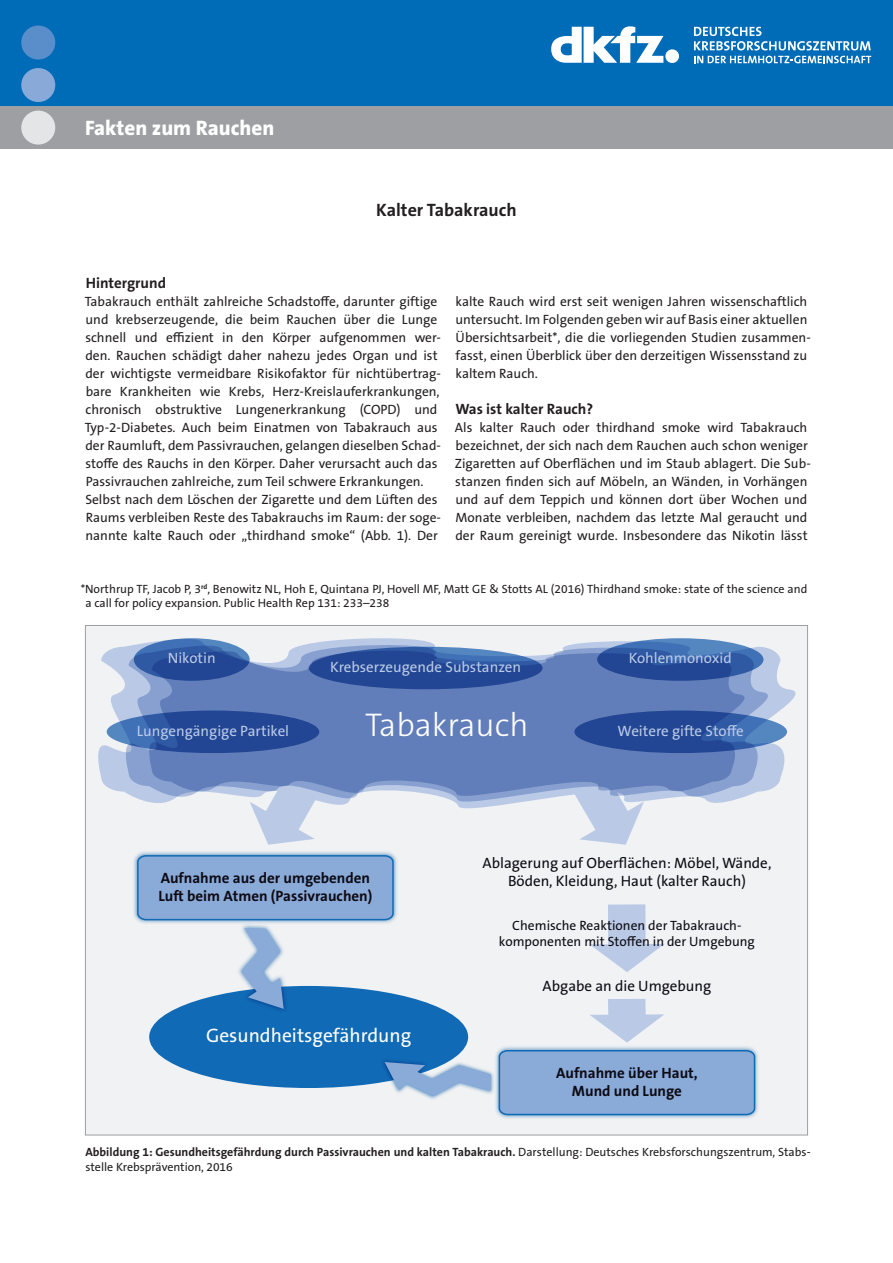
<style>
.page{position:relative;width:893px;height:1263px;background:#fff}
.page>*{position:absolute;margin:0;border:0;box-sizing:border-box;transform-origin:0 0}
.t1{font:300 33px "The Sans B W3";color:#fff}
.t2{font:800 21px "The Sans B W8";color:#fff}
.t3{font:19.5px "The Sans B W5 Plain";color:#fff}
.t4{font:700 18px "The Sans B W7";color:#231f20}
.t5{font:15px/18px "The Sans B W5 Plain";color:#0d0b14;text-align:center}
.t6{font:15px "The Sans B W5 Plain";color:#bacae6}
.t7{font:700 15px/18px "The Sans B W7";color:#0d0b14}
.t8{font:700 15px "The Sans B W7";color:#231f20}
.t9{font:13.5px/18px "The Sans B W5 Plain";color:#231f20}
.t10{font:13.5px/16.2px "The Sans B W5 Plain";color:#0d0b14;text-align:center}
.t11{font:12px/14.4px "The Sans B W5 Plain";color:#231f20}
.t12{font:700 12px "The Sans B W7";color:#231f20}
.s1{font-family:"The Sans B W5 Plain";font-weight:400}
</style>
<div class="page">
<div style="left:85px;top:625px;width:722px;height:510px;background:#f1f2f3"></div>
<svg style="left:257px;top:819px;width:58px;height:26px"></svg>
<svg style="left:580px;top:819px;width:57px;height:26px"></svg>
<svg style="left:590px;top:904px;width:74px;height:68px"></svg>
<svg style="left:590px;top:999px;width:74px;height:44px"></svg>
<svg style="left:98px;top:638px;width:698px;height:181px"></svg>
<svg style="left:126px;top:645px;width:642px;height:157px"></svg>
<svg style="left:149px;top:651px;width:595px;height:145px;background:#6c86be"></svg>
<img style="left:133px;top:851px;width:264px;height:73px">
<svg style="left:136px;top:854px;width:258px;height:67px;background:#84a7d6"></svg>
<img style="left:495px;top:1046px;width:263px;height:73px">
<svg style="left:498px;top:1049px;width:258px;height:67px;background:#84a7d6"></svg>
<div style="left:149px;top:986px;width:319px;height:102px;background:#106ab5;border-radius:50%"></div>
<svg style="left:134px;top:638px;width:116px;height:43px;background:#3058a1"></svg>
<svg style="left:597px;top:638px;width:166px;height:43px;background:#335da4"></svg>
<svg style="left:107px;top:710px;width:212px;height:43px;background:#294f9a"></svg>
<svg style="left:309px;top:647px;width:234px;height:42px;background:#284e99"></svg>
<svg style="left:574px;top:710px;width:213px;height:43px;background:#2b529c"></svg>
<img style="left:379px;top:1056px;width:118px;height:46px">
<svg style="left:385px;top:1062px;width:106px;height:34px"></svg>
<img style="left:235px;top:921px;width:55px;height:89px">
<svg style="left:241px;top:928px;width:43px;height:81px"></svg>
<div style="left:0;top:0;width:893px;height:106px;background:#006bb6"></div>
<svg style="left:694px;top:56px;width:177px;height:7px"></svg>
<svg style="left:694px;top:27px;width:177px;height:23px"></svg>
<div style="left:665px;top:49px;width:14px;height:14px;background:#fff;border-radius:50%"></div>
<svg style="left:551px;top:26px;width:112px;height:37px"></svg>
<div style="left:0;top:106px;width:893px;height:43px;background:#9d9fa2"></div>
<div style="left:21px;top:111px;width:34px;height:34px;background:#e4e5e7;border-radius:50%"></div>
<div style="left:21px;top:68px;width:34px;height:34px;background:#89aad8;border-radius:50%"></div>
<div style="left:21px;top:26px;width:34px;height:34px;background:#5a8eca;border-radius:50%"></div>
<h2 class="t2" style="left:85px;top:115px;width:191px">Fakten zum Rauchen</h2>
<h3 class="t4" style="left:376px;top:198px;width:142px">Kalter Tabakrauch</h3>
<p class="t8" style="left:86px;top:273px;width:82px">Hintergrund</p>
<p class="t9" style="left:85px;top:293px;width:358px">Tabakrauch enthält zahlreiche Schadstoffe, darunter giftige und krebserzeugende, die beim Rauchen über die Lunge schnell und effizient in den Körper aufgenommen wer&shy;den. Rauchen schädigt daher nahezu jedes Organ und ist der wichtigste vermeidbare Risikofaktor für nichtübertrag&shy;bare Krankheiten wie Krebs, Herz-Kreislauferkrankungen, chronisch obstruktive Lungenerkrankung (COPD) und Typ-2-Diabetes. Auch beim Einatmen von Tabakrauch aus der Raumluft, dem Passivrauchen, gelangen dieselben Schad&shy;stoffe des Rauchs in den Körper. Daher verursacht auch das Passivrauchen zahlreiche, zum Teil schwere Erkrankungen.<br>Selbst nach dem Löschen der Zigarette und dem Lüften des Raums verbleiben Reste des Tabakrauchs im Raum: der soge&shy;nannte kalte Rauch oder „thirdhand smoke“ (Abb. 1). Der</p>
<p class="t9" style="left:455px;top:292px;width:357px">kalte Rauch wird erst seit wenigen Jahren wissenschaftlich untersucht. Im Folgenden geben wir auf Basis einer aktuellen Übersichtsarbeit*, die die vorliegenden Studien zusammen&shy;fasst, einen Überblick über den derzeitigen Wissensstand zu kaltem Rauch.</p>
<p class="t8" style="left:455px;top:399px;width:139px">Was ist kalter Rauch?</p>
<p class="t9" style="left:455px;top:419px;width:358px">Als kalter Rauch oder thirdhand smoke wird Tabakrauch bezeichnet, der sich nach dem Rauchen auch schon weniger Zigaretten auf Oberflächen und im Staub ablagert. Die Sub&shy;stanzen finden sich auf Möbeln, an Wänden, in Vorhängen und auf dem Teppich und können dort über Wochen und Monate verbleiben, nachdem das letzte Mal geraucht und der Raum gereinigt wurde. Insbesondere das Nikotin lässt</p>
<p class="t11" style="left:85px;top:582px;width:723px;text-indent:-5px">*Northrup TF, Jacob P, 3<sup>rd</sup>, Benowitz NL, Hoh E, Quintana PJ, Hovell MF, Matt GE &amp; Stotts AL (2016) Thirdhand smoke: state of the science and a call for policy expansion. Public Health Rep 131: 233–238</p>
<p class="t6" style="left:168px;top:649px;width:49px">Nikotin</p>
<p class="t6" style="left:629px;top:649px;width:105px">Kohlenmonoxid</p>
<p class="t6" style="left:330px;top:657px;width:193px">Krebserzeugende Substanzen</p>
<p class="t6" style="left:137px;top:721px;width:154px">Lungengängige Partikel</p>
<h1 class="t1" style="left:365px;top:703px;width:165px">Tabakrauch</h1>
<p class="t6" style="left:618px;top:721px;width:128px">Weitere gifte Stoffe</p>
<p class="t7" style="left:158px;top:869px;width:216px">Aufnahme aus der umgebenden<br>Luft beim Atmen (Passivrauchen)</p>
<h3 class="t3" style="left:206px;top:1022px;width:207px">Gesundheitsgefährdung</h3>
<p class="t5" style="left:482px;top:854px;width:290px">Ablagerung auf Ober-ächen: Möbel, Wände,<br>Böden, Kleidung, Haut (kalter Rauch)</p>
<p class="t10" style="left:499px;top:917px;width:257px">Chemische Reaktionen der Tabakrauch&shy;komponenten mit Stoffen in der Umgebung</p>
<p class="t5" style="left:543px;top:976px;width:170px">Abgabe an die Umgebung</p>
<p class="t7" style="left:556px;top:1063px;width:143px;text-align:center">Aufnahme über Haut,<br>Mund und Lunge</p>
<p class="t12" style="left:85px;top:1144px;width:727px">Abbildung 1: Gesundheitsgefährdung durch Passivrauchen und kalten Tabakrauch. <span class="s1">Darstellung: Deutsches Krebsforschungszentrum, Stabs-</span></p>
<p class="t11" style="left:85px;top:1159px;width:149px">stelle Krebsprävention, 2016</p>
</div>
